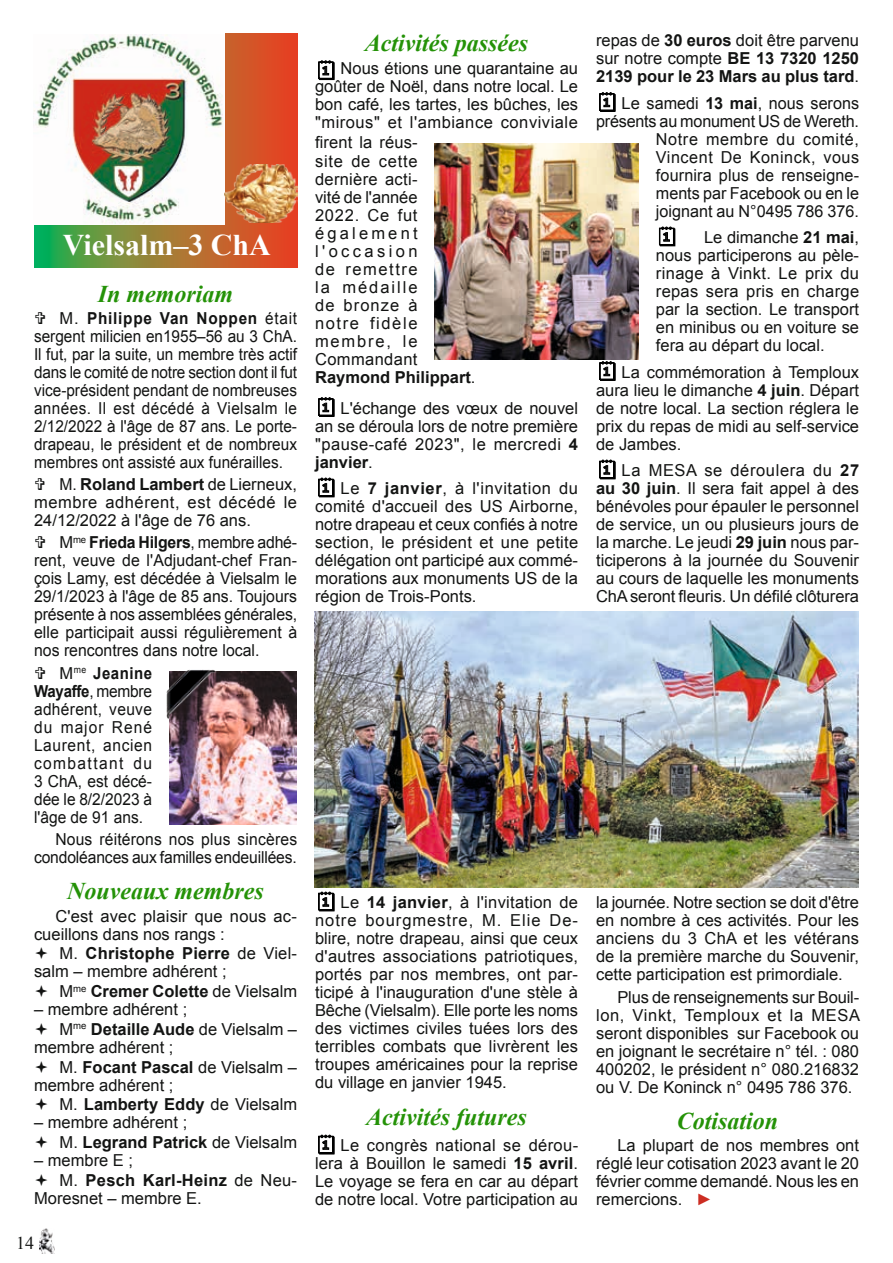
<style>
.page{position:relative;width:893px;height:1263px;background:#fff}
.page>*{position:absolute;margin:0;border:0;box-sizing:border-box;transform-origin:0 0}
.t1{font:700 30px "Times New Roman";color:#fff}
.t2{font:italic 700 24px "Times New Roman";color:#249207}
.t3{font:18px "Times New Roman";color:#131413}
.t4{font:16.5px/18px "Arial";color:#131413;text-align:justify}
.t5{font:16.5px/18px "Arial";color:#131413;text-align:justify;scale:.95 1}
.t6{font:16.5px/18px "Arial";letter-spacing:.09em;color:#131413}
.t7{font:700 16.5px/18px "Arial";color:#131413;text-align:justify}
.t8{font:16.5px/19.5px "Arial";letter-spacing:.045em;color:#131413}
.s1{font-weight:700}
.s2{font-weight:400}
.s3{color:#cc2d22}
</style>
<div class="page">
<img style="left:39px;top:1228px;width:16px;height:25px">
<svg style="left:34px;top:34px;width:264px;height:234px"></svg>
<img style="left:225px;top:164px;width:72px;height:58px">
<img style="left:33px;top:34px;width:192px;height:192px">
<img style="left:435px;top:143px;width:204px;height:216px">
<img style="left:315px;top:611px;width:543px;height:276px">
<img style="left:169px;top:671px;width:128px;height:154px">
<img style="left:166px;top:669px;width:85px;height:84px">
<svg style="left:318px;top:60px;width:17px;height:20px"></svg>
<svg style="left:318px;top:397px;width:17px;height:20px"></svg>
<svg style="left:318px;top:477px;width:17px;height:21px"></svg>
<svg style="left:318px;top:891px;width:17px;height:21px"></svg>
<svg style="left:318px;top:1134px;width:17px;height:21px"></svg>
<svg style="left:599px;top:92px;width:17px;height:20px"></svg>
<svg style="left:659px;top:226px;width:17px;height:21px"></svg>
<svg style="left:599px;top:361px;width:17px;height:20px"></svg>
<svg style="left:599px;top:459px;width:17px;height:21px"></svg>
<h1 class="t1" style="left:63px;top:223px;width:210px">Vielsalm–3 ChA</h1>
<h2 class="t2" style="left:98px;top:277px;width:137px">In memoriam</h2>
<p class="t4" style="left:34px;top:309px;width:265px;text-indent:26px">M. <span class="s1">Philippe Van Noppen</span> était sergent milicien en1955–56 au 3 ChA.<br>Il fut, par la suite, un membre très actif dans le comité de notre section dont il fut vice-président pendant de nombreuses années. Il est décédé à Vielsalm le 2/12/2022 à l'âge de 87 ans. Le porte&shy;drapeau, le président et de nombreux membres ont assisté aux funérailles.</p>
<p class="t5" style="left:34px;top:475px;width:278px;text-indent:26px">M. <span class="s1">Roland Lambert</span> de Lierneux, membre adhérent, est décédé le 24/12/2022 à l'âge de 76 ans.</p>
<p class="t4" style="left:34px;top:533px;width:265px;text-indent:26px">M<sup>me</sup> <span class="s1">Frieda Hilgers</span>, membre adhé&shy;rent, veuve de l'Adjudant-chef Fran&shy;çois Lamy, est décédée à Vielsalm le 29/1/2023 à l'âge de 85 ans. Toujours présente à nos assemblées générales, elle participait aussi régulièrement à nos rencontres dans notre local.</p>
<p class="t4" style="left:34px;top:664px;width:119px;text-indent:26px">M<sup>me</sup> <span class="s1">Jeanine Wayaffe</span>, membre adhérent, veuve du major René Laurent, ancien combattant du 3 ChA, est décé&shy;dée le 8/2/2023 à l'âge de 91 ans.</p>
<p class="t5" style="left:34px;top:830px;width:278px;text-align:right">Nous réitérons nos plus sincères condoléances aux familles endeuillées.</p>
<h2 class="t2" style="left:67px;top:875px;width:198px">Nouveaux membres</h2>
<p class="t4" style="left:34px;top:907px;width:264px;text-indent:21px">C'est avec plaisir que nous ac&shy;cueillons dans nos rangs :</p>
<p class="t4" style="left:34px;top:944px;width:265px;text-indent:26px">M. <span class="s1">Christophe Pierre</span> de Viel&shy;salm – membre adhérent ;</p>
<p class="t7" style="left:60px;top:982px;width:239px"><span class="s2">M</span><sup>me</sup> Cremer Colette <span class="s2">de Vielsalm</span></p>
<p class="t4" style="left:60px;top:999px;width:239px;line-height:19.6px;text-indent:-26px">– membre adhérent ;<br>M<sup>me</sup> <span class="s1">Detaille Aude</span> de Vielsalm –</p>
<p class="t4" style="left:60px;top:1037px;width:239px;line-height:19.6px;text-indent:-26px">membre adhérent ;<br>M. <span class="s1">Focant Pascal</span> de Vielsalm –</p>
<p class="t4" style="left:60px;top:1075px;width:239px;line-height:19.6px;text-indent:-26px">membre adhérent ;<br>M. <span class="s1">Lamberty Eddy</span> de Vielsalm</p>
<p class="t4" style="left:60px;top:1112px;width:239px;line-height:19.6px;text-indent:-26px">– membre adhérent ;<br>M. <span class="s1">Legrand Patrick</span> de Vielsalm</p>
<p class="t4" style="left:60px;top:1150px;width:239px;line-height:19.6px;text-indent:-26px">– membre E ;<br>M. <span class="s1">Pesch Karl-Heinz</span> de Neu-</p>
<p class="t4" style="left:34px;top:1189px;width:169px">Moresnet – membre E.</p>
<p class="t3" style="left:16px;top:1230px;width:20px">14</p>
<h2 class="t2" style="left:365px;top:26px;width:165px">Activités passées</h2>
<p class="t4" style="left:315px;top:59px;width:264px;text-indent:26px">Nous étions une quarantaine au goûter de Noël, dans notre local. Le bon café, les tartes, les bûches, les "mirous" et l'ambiance conviviale</p>
<p class="t8" style="left:315px;top:132px;width:104px">firent la réus&shy;site de cette</p>
<p class="t6" style="left:315px;top:170px;width:162px">dernière acti-<br>vité de l'année<br>2022. Ce fut également l'occasion<br>de remettre<br>la médaille<br>de bronze à<br>notre fidèle membre, le<br>Commandant<br><span class="s1">Raymond Philippart</span>.</p>
<p class="t4" style="left:315px;top:399px;width:264px;text-indent:26px">L'échange des vœux de nouvel an se déroula lors de notre première "pause-café 2023", le mercredi <span class="s1">4 janvier</span>.</p>
<p class="t4" style="left:315px;top:479px;width:265px;text-indent:26px">Le <span class="s1">7 janvier</span>, à l'invitation du comité d'accueil des US Airborne, notre drapeau et ceux confiés à notre section, le président et une petite délégation ont participé aux commé&shy;morations aux monuments US de la région de Trois-Ponts.</p>
<p class="t4" style="left:315px;top:893px;width:265px;text-indent:26px">Le <span class="s1">14 janvier</span>, à l'invitation de notre bourgmestre, M. Elie De&shy;blire, notre drapeau, ainsi que ceux d'autres associations patriotiques, portés par nos membres, ont par&shy;ticipé à l'inauguration d'une stèle à Bêche (Vielsalm). Elle porte les noms des victimes civiles tuées lors des terribles combats que livrèrent les troupes américaines pour la reprise du village en janvier 1945.</p>
<h2 class="t2" style="left:366px;top:1100px;width:162px">Activités futures</h2>
<p class="t4" style="left:315px;top:1136px;width:265px;text-indent:26px">Le congrès national se dérou&shy;lera à Bouillon le samedi <span class="s1">15 avril</span>.<br>Le voyage se fera en car au départ de notre local. Votre participation au</p>
<p class="t7" style="left:596px;top:32px;width:265px"><span class="s2">repas de</span> 30 euros <span class="s2">doit être parvenu sur notre compte</span> BE 13 7320 1250<br>2139 pour le 23 Mars au plus tard<span class="s2">.</span></p>
<p class="t4" style="left:596px;top:94px;width:265px;text-align:right">Le samedi <span class="s1">13 mai</span>, nous serons présents au monument US de Wereth.<br>Notre membre du comité,<br>Vincent De Koninck, vous fournira plus de renseigne-<br>ments par Facebook ou en le joignant au N°0495 786 376.</p>
<p class="t4" style="left:656px;top:228px;width:205px;text-indent:48px">Le dimanche <span class="s1">21 mai</span>, nous participerons au pèle&shy;rinage à Vinkt. Le prix du repas sera pris en charge par la section. Le transport en minibus ou en voiture se fera au départ du local.</p>
<p class="t4" style="left:596px;top:363px;width:265px;text-indent:26px">La commémoration à Temploux aura lieu le dimanche <span class="s1">4 juin</span>. Départ de notre local. La section réglera le prix du repas de midi au self-service de Jambes.</p>
<p class="t4" style="left:596px;top:461px;width:265px;text-indent:26px">La MESA se déroulera du <span class="s1">27 au 30 juin</span>. Il sera fait appel à des bénévoles pour épauler le personnel de service, un ou plusieurs jours de la marche. Le jeudi <span class="s1">29 juin</span> nous par&shy;ticiperons à la journée du Souvenir au cours de laquelle les monuments ChA seront fleuris. Un défilé clôturera</p>
<p class="t4" style="left:596px;top:893px;width:265px">la journée. Notre section se doit d'être en nombre à ces activités. Pour les anciens du 3 ChA et les vétérans de la première marche du Souvenir, cette participation est primordiale.</p>
<p class="t4" style="left:596px;top:988px;width:265px;text-indent:21px">Plus de renseignements sur Bouil&shy;lon, Vinkt, Temploux et la MESA seront disponibles sur Facebook ou en joignant le secrétaire n° tél. : 080<br>400202, le président n° 080.216832 ou V. De Koninck n° 0495 786 376.</p>
<h2 class="t2" style="left:677px;top:1104px;width:103px">Cotisation</h2>
<p class="t4" style="left:596px;top:1136px;width:265px;text-indent:21px">La plupart de nos membres ont réglé leur cotisation 2023 avant le 20 février comme demandé. Nous les en remercions. <span class="s3">►</span></p>
</div>
